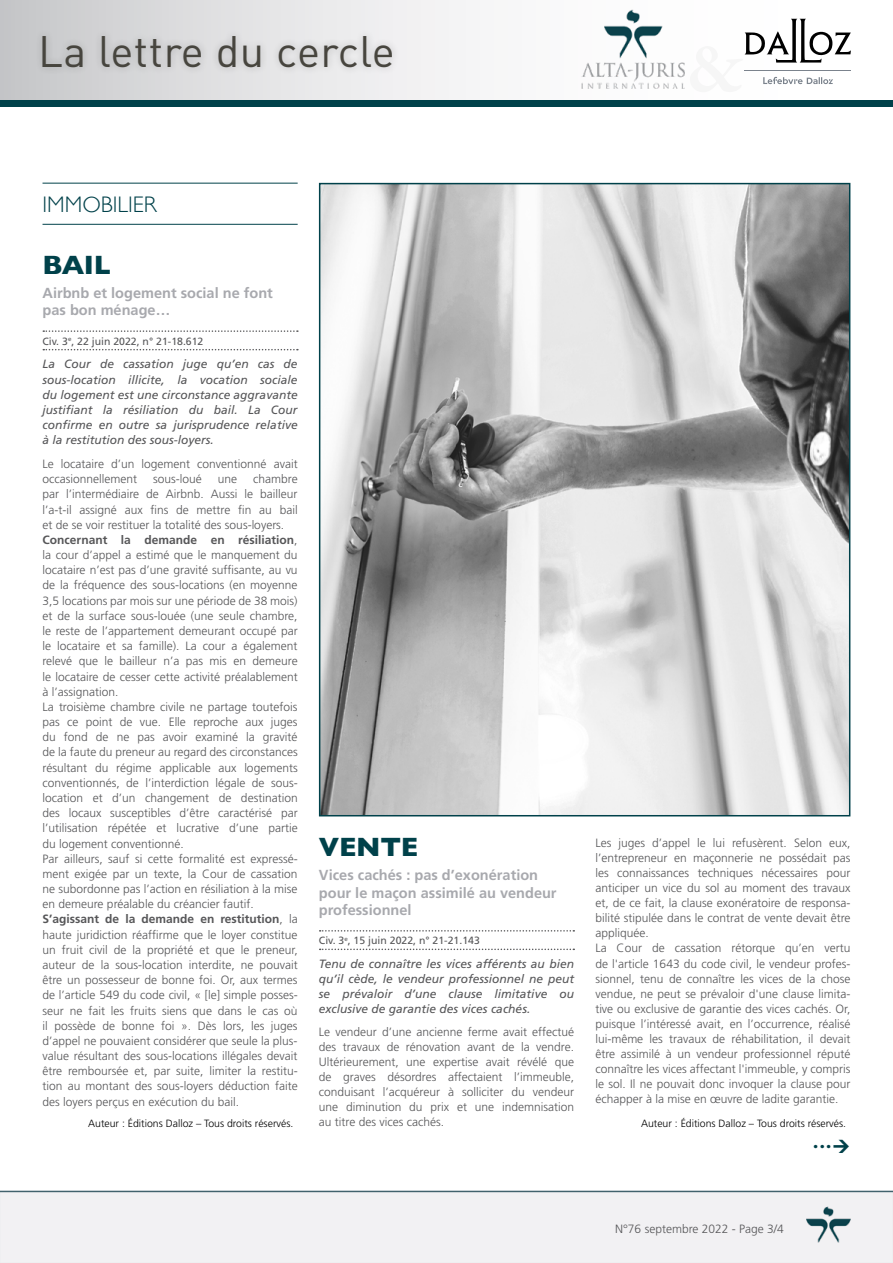
<style>
.page{position:relative;width:893px;height:1263px;background:#fff}
.page>*{position:absolute;margin:0;border:0;box-sizing:border-box;transform-origin:0 0}
.t1{font:43.5px "DIN";letter-spacing:.01em;color:#47453e}
.t2{font:700 27px "Gill Sans";letter-spacing:-.01em;color:#00414a}
.t3{font:300 22.5px "Gill Sans";color:#00414a}
.t4{font:700 14.55px/17.4px "Frutiger";color:#a8a9ae}
.t5{font:300 12px/15.1px "Frutiger";color:#565658}
.t6{font:italic 12px/15.1px "Frutiger";color:#565658;text-align:justify}
.t7{font:300 10.5px "Frutiger";color:#000}
.t8{font:10.5px "Frutiger";color:#565658}
.s1{font-weight:700}
</style>
<div class="page">
<div style="left:0;top:1190px;width:893px;height:73px;background:#f2f1f3"></div>
<hr style="left:43px;top:183px;width:255px;height:1px;background:#00414a">
<hr style="left:43px;top:224px;width:255px;height:1px;background:#00414a">
<svg style="left:43px;top:330px;width:255px;height:2px"></svg>
<svg style="left:43px;top:349px;width:255px;height:1px"></svg>
<svg style="left:320px;top:930px;width:254px;height:1px"></svg>
<svg style="left:320px;top:948px;width:254px;height:2px"></svg>
<img style="left:322px;top:186px;width:525px;height:627px">
<div style="left:319px;top:183px;width:531px;height:633px;border:2px solid #00414a"></div>
<div style="left:0;top:0;width:893px;height:100px;background:linear-gradient(to right,#d0d1d3,#fff)"></div>
<div style="left:35px;top:27px;width:365px;height:48px;background:#000;opacity:.2"></div>
<div style="left:0;top:100px;width:893px;height:7px;background:#00414a"></div>
<img style="left:574px;top:7px;width:117px;height:87px">
<img style="left:806px;top:1205px;width:44px;height:38px">
<svg style="left:745px;top:19px;width:106px;height:44px"></svg>
<hr style="left:745px;top:70px;width:106px;height:1px;background:#7b838d">
<svg style="left:763px;top:77px;width:70px;height:7px"></svg>
<h1 class="t1" style="left:38px;top:24px;width:358px">La lettre du cercle</h1>
<h3 class="t3" style="left:43px;top:187px;width:116px">IMMOBILIER</h3>
<h2 class="t2" style="left:43px;top:243px;width:70px">BAIL</h2>
<p class="t4" style="left:43px;top:284px;width:232px">Airbnb et logement social ne font pas bon ménage…</p>
<p class="t8" style="left:43px;top:335px;width:162px">Civ. 3<sup>e</sup>, 22 juin 2022, n° 21-18.612</p>
<p class="t6" style="left:43px;top:357px;width:257px">La Cour de cassation juge qu’en cas de sous-location illicite, la vocation sociale du logement est une circonstance aggravante justifiant la résiliation du bail. La Cour confirme en outre sa jurisprudence relative à la restitution des sous-loyers.</p>
<p class="t5" style="left:43px;top:456px;width:257px">Le locataire d’un logement conventionné avait occasionnellement</p>
<p class="t5" style="left:43px;top:472px;width:257px;text-indent:211px">chambre par l’intermédiaire de Airbnb. Aussi le bailleur l’a-t-il assigné aux fins de mettre fin au bail et de se voir restituer la totalité des sous-loyers.<br><span class="s1">Concernant la demande en résiliation</span>, la cour d’appel a estimé que le manquement du locataire n’est pas d’une gravité suffisante, au vu de la fréquence des sous-locations (en moyenne 3,5 locations par mois sur une période de 38 mois) et de la surface sous-louée (une seule chambre, le reste de l’appartement demeurant occupé par le locataire et sa famille). La cour a également relevé que le bailleur n’a pas mis en demeure le locataire de cesser cette activité préalablement à l’assignation.<br>La troisième chambre civile ne partage toutefois pas ce point de vue. Elle reproche aux juges du fond de ne pas avoir examiné la gravité de la faute du preneur au regard des circonstances résultant du régime applicable aux logements conventionnés, de l’interdiction légale de sous&shy;location et d’un changement de destination des locaux susceptibles d’être caractérisé par l’utilisation répétée et lucrative d’une partie du logement conventionné.<br>Par ailleurs, sauf si cette formalité est expressé&shy;ment exigée par un texte, la Cour de cassation ne subordonne pas l’action en résiliation à la mise en demeure préalable du créancier fautif.<br><span class="s1">S’agissant de la demande en restitution</span>, la haute juridiction réaffirme que le loyer constitue un fruit civil de la propriété et que le preneur, auteur de la sous-location interdite, ne pouvait être un possesseur de bonne foi. Or, aux termes de l’article 549 du code civil, « [le] simple posses&shy;seur ne fait les fruits siens que dans le cas où il possède de bonne foi ». Dès lors, les juges d’appel ne pouvaient considérer que seule la plus&shy;value résultant des sous-locations illégales devait être remboursée et, par suite, limiter la restitu&shy;tion au montant des sous-loyers déduction faite des loyers perçus en exécution du bail.</p>
<p class="t7" style="left:88px;top:1117px;width:207px">Auteur : Éditions Dalloz – Tous droits réservés.</p>
<p class="t5" style="left:153px;top:472px;width:50px">sous-loué</p>
<p class="t5" style="left:218px;top:472px;width:21px">une</p>
<h2 class="t2" style="left:319px;top:826px;width:101px">VENTE</h2>
<p class="t4" style="left:319px;top:866px;width:239px">Vices cachés : pas d’exonération pour le maçon assimilé au vendeur professionnel</p>
<p class="t8" style="left:319px;top:934px;width:162px">Civ. 3<sup>e</sup>, 15 juin 2022, n° 21-21.143</p>
<p class="t6" style="left:319px;top:956px;width:257px">Tenu de connaître les vices afférents au bien qu’il cède, le vendeur professionnel ne peut se prévaloir d’une clause limitative ou exclusive de garantie des vices cachés.</p>
<p class="t5" style="left:319px;top:1025px;width:257px;text-align:justify">Le vendeur d’une ancienne ferme avait effectué des travaux de rénovation avant de la vendre.<br>Ultérieurement, une expertise avait révélé que de graves désordres affectaient l’immeuble, conduisant l’acquéreur à solliciter du vendeur une diminution du prix et une indemnisation au titre des vices cachés.</p>
<p class="t5" style="left:595px;top:835px;width:257px">Les juges d’appel le lui refusèrent. Selon eux, l’entrepreneur en maçonnerie ne possédait pas les connaissances techniques nécessaires pour anticiper un vice du sol au moment des travaux et, de ce fait, la clause exonératoire de responsa&shy;bilité stipulée dans le contrat de vente devait être appliquée.<br>La Cour de cassation rétorque qu’en vertu de l'article 1643 du code civil, le vendeur profes&shy;sionnel, tenu de connaître les vices de la chose vendue, ne peut se prévaloir d'une clause limita&shy;tive ou exclusive de garantie des vices cachés. Or, puisque l’intéressé avait, en l’occurrence, réalisé lui-même les travaux de réhabilitation, il devait être assimilé à un vendeur professionnel réputé connaître les vices affectant l'immeuble, y compris le sol. Il ne pouvait donc invoquer la clause pour échapper à la mise en œuvre de ladite garantie.</p>
<p class="t7" style="left:641px;top:1117px;width:207px">Auteur : Éditions Dalloz – Tous droits réservés.</p>
<p class="t5" style="left:615px;top:1221px;width:170px">N°76 septembre 2022 - Page 3/4</p>
</div>
